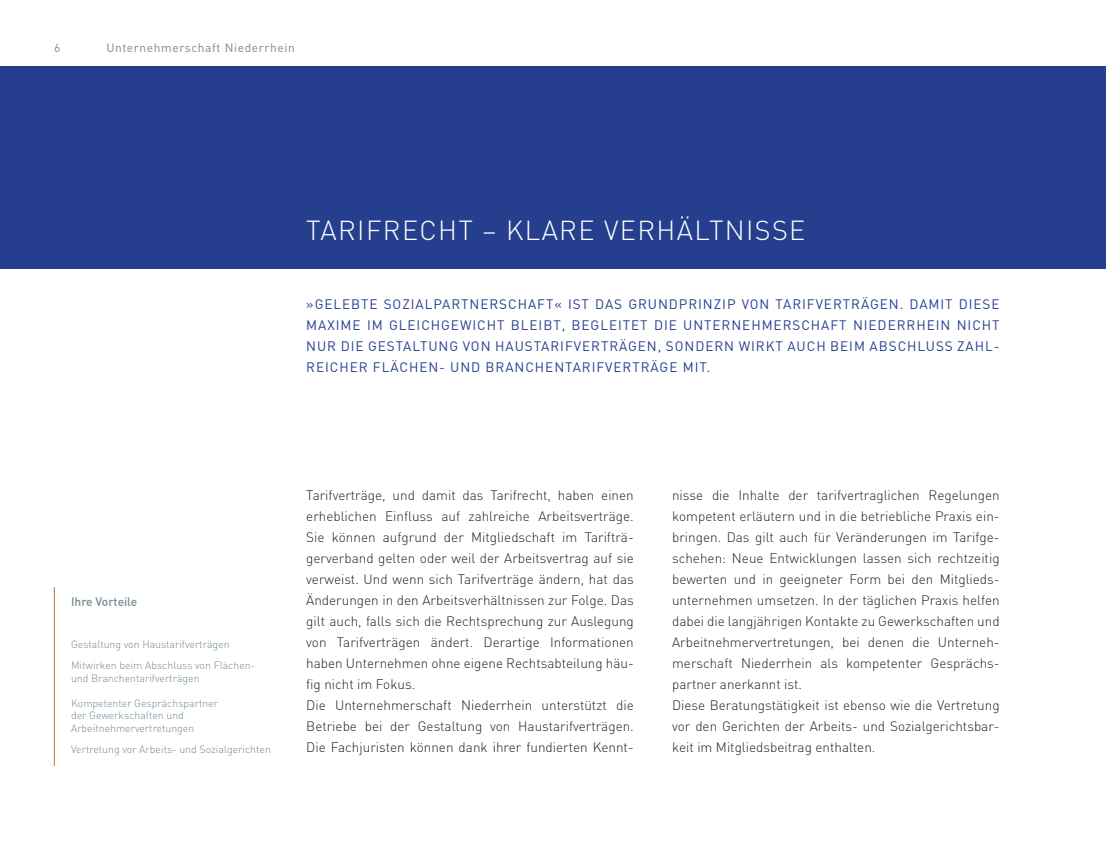
<style>
.page{position:relative;width:1106px;height:851px;background:#fff}
.page>*{position:absolute;margin:0;border:0;box-sizing:border-box;transform-origin:0 0}
.t1{font:300 27px "DIN";letter-spacing:.05em;color:#fff}
.t2{font:300 13.5px/21px "DIN";color:#231f20}
.t3{font:13.5px/21px "DIN";letter-spacing:.07em;color:#253f8e;text-align:justify}
.t4{font:12px "DIN";letter-spacing:.05em;color:#738a95}
.t5{font:500 12px "DIN";color:#738a95}
.t6{font:300 10.5px/12.6px "DIN";color:#738a95}
</style>
<div class="page">
<div style="left:0;top:66px;width:1106px;height:202px;background:#253f8e"></div>
<hr style="left:54px;top:587px;width:1px;height:178px;background:#cf7026">
<p class="t4" style="left:54px;top:40px;width:8px">6</p>
<p class="t4" style="left:106px;top:40px;width:190px">Unternehmerschaft Niederrhein</p>
<h1 class="t1" style="left:306px;top:214px;width:500px">TARIFRECHT – KLARE VERHÄLTNISSE</h1>
<p class="t3" style="left:306px;top:293px;width:695px">»GELEBTE SOZIALPARTNERSCHAFT« IST DAS GRUNDPRINZIP VON TARIFVERTRÄGEN. DAMIT DIESE MAXIME IM GLEICHGEWICHT BLEIBT, BEGLEITET DIE UNTERNEHMERSCHAFT NIEDERRHEIN NICHT NUR DIE GESTALTUNG VON HAUSTARIFVERTRÄGEN, SONDERN WIRKT AUCH BEIM ABSCHLUSS ZAHL-REICHER FLÄCHEN- UND BRANCHENTARIFVERTRÄGE MIT.</p>
<p class="t5" style="left:71px;top:594px;width:68px">Ihre Vorteile</p>
<p class="t6" style="left:71px;top:633px;width:186px;line-height:21px">Gestaltung von Haustarifverträgen<br>Mitwirken beim Abschluss von Flächen-</p>
<p class="t6" style="left:71px;top:671px;width:130px">und Branchentarifverträgen</p>
<p class="t6" style="left:71px;top:696px;width:149px">Kompetenter Gesprächspartner der Gewerkschaften und<br>Arbeitnehmervertretungen</p>
<p class="t6" style="left:71px;top:742px;width:201px">Vertretung vor Arbeits- und Sozialgerichten</p>
<p class="t2" style="left:306px;top:484px;width:329px">Tarifverträge, und damit das Tarifrecht, haben einen erheblichen Einfluss auf zahlreiche Arbeitsverträge.<br>Sie können aufgrund der Mitgliedschaft im Tarifträ&shy;gerverband gelten oder weil der Arbeitsvertrag auf sie verweist. Und wenn sich Tarifverträge ändern, hat das Änderungen in den Arbeitsverhältnissen zur Folge. Das gilt auch, falls sich die Rechtsprechung zur Auslegung von Tarifverträgen ändert. Derartige Informationen haben Unternehmen ohne eigene Rechtsabteilung häu&shy;fig nicht im Fokus.<br>Die Unternehmerschaft Niederrhein unterstützt die Betriebe bei der Gestaltung von Haustarifverträgen.<br>Die Fachjuristen können dank ihrer fundierten Kennt-</p>
<p class="t2" style="left:672px;top:484px;width:329px">nisse die Inhalte der tarifvertraglichen Regelungen kompetent erläutern und in die betriebliche Praxis ein&shy;bringen. Das gilt auch für Veränderungen im Tarifge&shy;schehen: Neue Entwicklungen lassen sich rechtzeitig bewerten und in geeigneter Form bei den Mitglieds&shy;unternehmen umsetzen. In der täglichen Praxis helfen dabei die langjährigen Kontakte zu Gewerkschaften und Arbeitnehmervertretungen, bei denen die Unterneh&shy;merschaft Niederrhein als kompetenter Gesprächs&shy;partner anerkannt ist.<br>Diese Beratungstätigkeit ist ebenso wie die Vertretung vor den Gerichten der Arbeits- und Sozialgerichtsbar&shy;keit im Mitgliedsbeitrag enthalten.</p>
</div>
